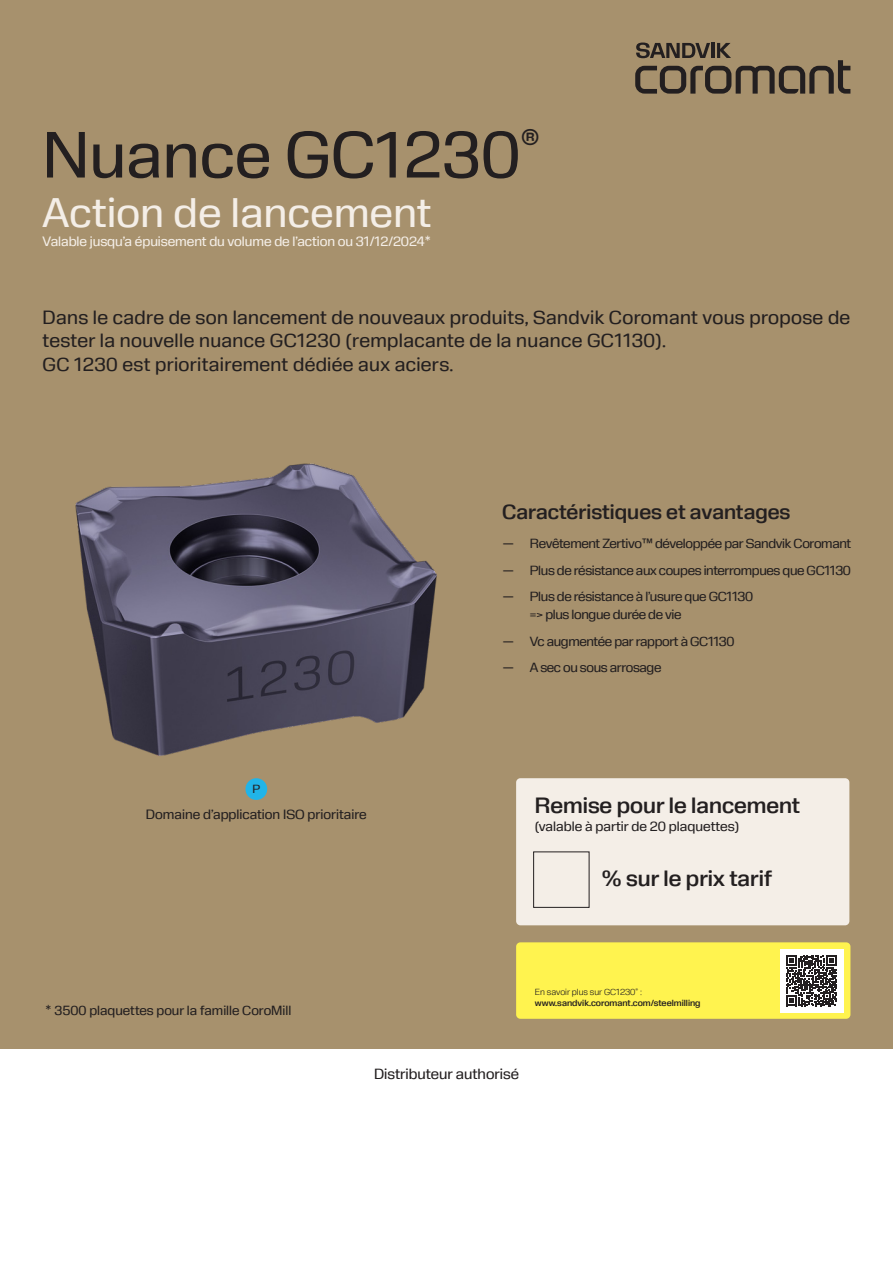
<style>
.page{position:relative;width:893px;height:1263px;background:#fff}
.page>*{position:absolute;margin:0;border:0;box-sizing:border-box;transform-origin:0 0}
.t1{font:66px "Sandvik Sans Headline";color:#231f20}
.t2{font:42px "Sandvik Sans Headline";letter-spacing:.01em;color:#f4eee7}
.t3{font:700 22.5px "Sandvik Sans Headline";color:#231f20}
.t4{font:700 21px "Sandvik Sans Headline";color:#231f20}
.t5{font:19.5px/23.4px "Sandvik Sans Headline";letter-spacing:.015em;color:#231f20}
.t6{font:15px "Sandvik Sans Headline";color:#231f20}
.t7{font:13.8px "Sandvik Sans Headline";color:#231f20}
.t8{font:13.8px "Sandvik Sans Headline";letter-spacing:-.005em;color:#f4eee7}
.t9{font:13.5px/18px "Sandvik Sans Headline";letter-spacing:-.025em;color:#231f20}
.t10{font:13.5px "Sandvik Sans Headline";color:#231f20}
.t11{font:12px "Sandvik Sans Headline";color:#231f20}
.t12{font:700 9px "Sandvik Sans Headline";color:#231f20}
.t13{font:300 9px "Sandvik Sans Headline";color:#231f20}
.s1{font-size:12px}
</style>
<div class="page">
<div style="left:0;top:0;width:893px;height:1048px;background:#a7916d"></div>
<svg style="left:635px;top:43px;width:215px;height:51px"></svg>
<div style="left:516px;top:778px;width:333px;height:147px;background:#f4eee7;border-radius:4px"></div>
<div style="left:533px;top:851px;width:56px;height:57px;border:1px solid #231f20"></div>
<div style="left:245px;top:778px;width:22px;height:22px;background:#21b4e8;border-radius:50%"></div>
<div style="left:516px;top:942px;width:334px;height:77px;background:#fff34f;border-radius:4px"></div>
<div style="left:780px;top:949px;width:63px;height:63px;background:#fff"></div>
<svg style="left:786px;top:955px;width:51px;height:51px"></svg>
<img style="left:75px;top:463px;width:362px;height:323px">
<p class="t1" style="left:43px;top:116px;width:499px">Nuance GC1230<sup>®</sup></p>
<p class="t2" style="left:43px;top:188px;width:391px">Action de lancement</p>
<p class="t8" style="left:43px;top:234px;width:390px">Valable jusqu’a épuisement du volume de l’action ou 31/12/2024*</p>
<p class="t5" style="left:43px;top:305px;width:809px">Dans le cadre de son lancement de nouveaux produits, Sandvik Coromant vous propose de tester la nouvelle nuance GC1230 (remplacante de la nuance GC1130).<br>GC 1230 est prioritairement dédiée aux aciers.</p>
<p class="t4" style="left:502px;top:499px;width:290px">Caractéristiques et avantages</p>
<p class="t9" style="left:503px;top:534px;width:350px">— Revêtement Zertivo™ développée par Sandvik Coromant</p>
<p class="t9" style="left:503px;top:561px;width:350px">— Plus de résistance aux coupes interrompues que GC1130</p>
<p class="t9" style="left:530px;top:587px;width:225px;text-indent:-27px">— Plus de résistance à l’usure que GC1130 <span class="s1">=&gt;</span> plus longue durée de vie</p>
<p class="t9" style="left:503px;top:632px;width:233px">— Vc augmentée par rapport à GC1130</p>
<p class="t9" style="left:503px;top:658px;width:160px">— A sec ou sous arrosage</p>
<p class="t11" style="left:252px;top:782px;width:9px">P</p>
<p class="t7" style="left:146px;top:806px;width:222px">Domaine d’application ISO prioritaire</p>
<p class="t3" style="left:535px;top:792px;width:267px">Remise pour le lancement</p>
<p class="t7" style="left:535px;top:818px;width:206px">(valable à partir de 20 plaquettes)</p>
<p class="t3" style="left:602px;top:865px;width:172px">% sur le prix tarif</p>
<p class="t10" style="left:45px;top:1002px;width:248px">* 3500 plaquettes pour la famille CoroMill</p>
<p class="t13" style="left:535px;top:987px;width:109px">En savoir plus sur GC1230<sup>®</sup> :</p>
<p class="t12" style="left:535px;top:998px;width:167px">www.sandvik.coromant.com/steelmilling</p>
<p class="t6" style="left:374px;top:1065px;width:146px">Distributeur authorisé</p>
</div>
